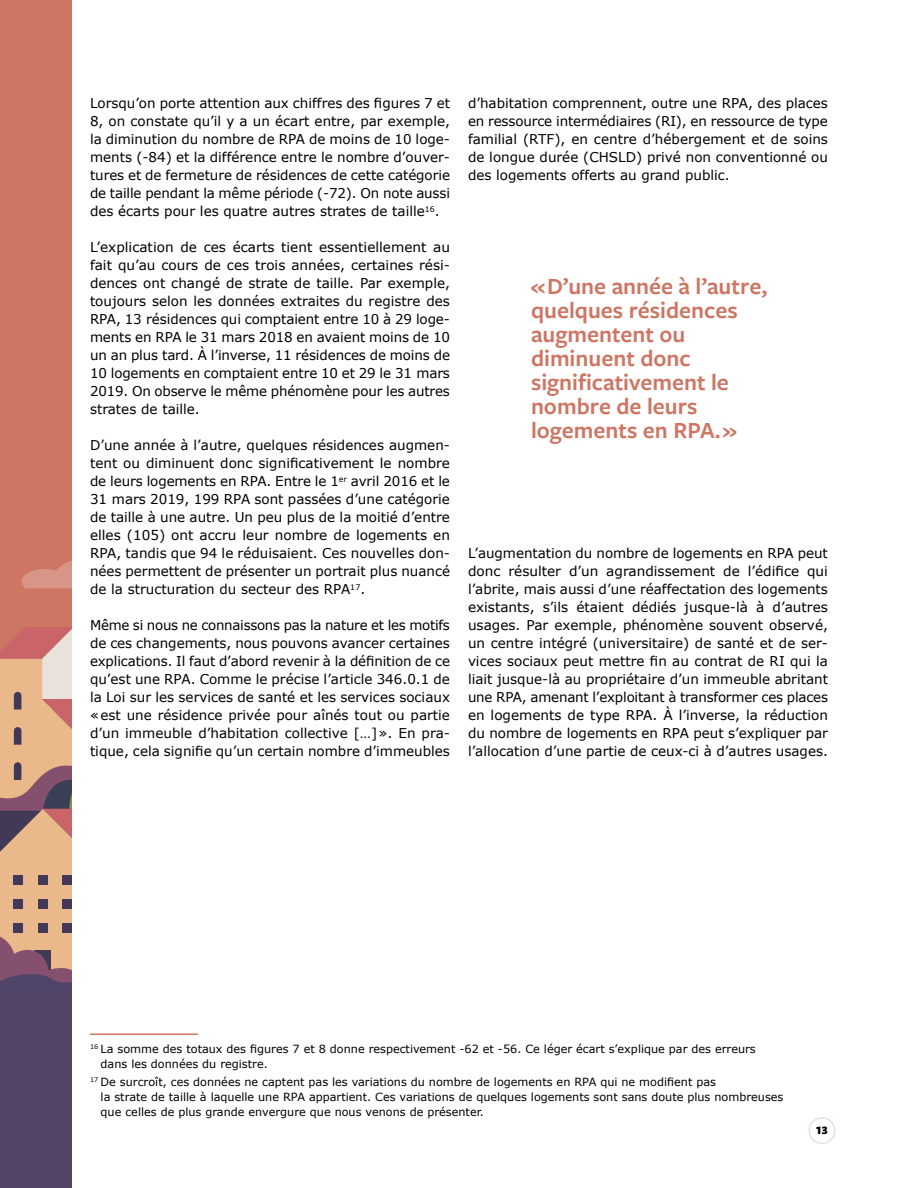
<style>
.page{position:relative;width:918px;height:1188px;background:#fff}
.page>*{position:absolute;margin:0;border:0;box-sizing:border-box;transform-origin:0 0}
.t1{font:600 24px/24px "Freight Sans Pro";color:#ce7563}
.t2{font:13.5px/18px "Verdana";color:#000;text-align:justify}
.t3{font:900 12px "Freight Sans Pro";color:#000}
.t4{font:11.25px/15px "Verdana";color:#000}
</style>
<div class="page">
<hr style="left:90px;top:1034px;width:108px;height:1px;background:#ce7563">
<div style="left:0;top:0;width:72px;height:805px;background:#ce7664"></div>
<svg style="left:21px;top:560px;width:51px;height:28px"></svg>
<svg style="left:0;top:627px;width:72px;height:368px"></svg>
<div style="left:0;top:995px;width:72px;height:193px;background:#514467"></div>
<div style="left:808px;top:1117px;width:27px;height:27px;border:2px solid #e8e2da;border-radius:50%"></div>
<p class="t2" style="left:90px;top:94px;width:362px">Lorsqu’on porte attention aux chiffres des figures 7 et 8, on constate qu’il y a un écart entre, par exemple, la diminution du nombre de RPA de moins de 10 loge&shy;ments (-84) et la différence entre le nombre d’ouver&shy;tures et de fermeture de résidences de cette catégorie de taille pendant la même période (-72). On note aussi des écarts pour les quatre autres strates de taille<sup>16</sup>.</p>
<p class="t2" style="left:90px;top:238px;width:362px">L’explication de ces écarts tient essentiellement au fait qu’au cours de ces trois années, certaines rési&shy;dences ont changé de strate de taille. Par exemple, toujours selon les données extraites du registre des RPA, 13 résidences qui comptaient entre 10 à 29 loge&shy;ments en RPA le 31 mars 2018 en avaient moins de 10 un an plus tard. À l’inverse, 11 résidences de moins de 10 logements en comptaient entre 10 et 29 le 31 mars 2019. On observe le même phénomène pour les autres strates de taille.</p>
<p class="t2" style="left:90px;top:436px;width:362px">D’une année à l’autre, quelques résidences augmen&shy;tent ou diminuent donc significativement le nombre de leurs logements en RPA. Entre le 1<sup>er</sup> avril 2016 et le 31 mars 2019, 199 RPA sont passées d’une catégorie de taille à une autre. Un peu plus de la moitié d’entre elles (105) ont accru leur nombre de logements en RPA, tandis que 94 le réduisaient. Ces nouvelles don&shy;nées permettent de présenter un portrait plus nuancé de la structuration du secteur des RPA<sup>17</sup>.</p>
<p class="t2" style="left:90px;top:616px;width:362px">Même si nous ne connaissons pas la nature et les motifs de ces changements, nous pouvons avancer certaines explications. Il faut d’abord revenir à la définition de ce qu’est une RPA. Comme le précise l’article 346.0.1 de la Loi sur les services de santé et les services sociaux «est une résidence privée pour aînés tout ou partie d’un immeuble d’habitation collective […]». En pra&shy;tique, cela signifie qu’un certain nombre d’immeubles</p>
<p class="t2" style="left:468px;top:94px;width:362px">d’habitation comprennent, outre une RPA, des places en ressource intermédiaires (RI), en ressource de type familial (RTF), en centre d’hébergement et de soins de longue durée (CHSLD) privé non conventionné ou des logements offerts au grand public.</p>
<h1 class="t1" style="left:531px;top:273px;width:238px">« D’une année à l’autre, quelques résidences augmentent ou diminuent donc significativement le nombre de leurs logements en RPA. »</h1>
<p class="t2" style="left:468px;top:544px;width:362px">L’augmentation du nombre de logements en RPA peut donc résulter d’un agrandissement de l’édifice qui l’abrite, mais aussi d’une réaffectation des logements existants, s’ils étaient dédiés jusque-là à d’autres usages. Par exemple, phénomène souvent observé, un centre intégré (universitaire) de santé et de ser&shy;vices sociaux peut mettre fin au contrat de RI qui la liait jusque-là au propriétaire d’un immeuble abritant une RPA, amenant l’exploitant à transformer ces places en logements de type RPA. À l’inverse, la réduction du nombre de logements en RPA peut s’expliquer par l’allocation d’une partie de ceux-ci à d’autres usages.</p>
<p class="t4" style="left:101px;top:1042px;width:657px;text-indent:-11px"><sup>16</sup> La somme des totaux des figures 7 et 8 donne respectivement -62 et -56. Ce léger écart s’explique par des erreurs dans les données du registre.</p>
<p class="t4" style="left:101px;top:1075px;width:684px;text-indent:-11px"><sup>17</sup> De surcroît, ces données ne captent pas les variations du nombre de logements en RPA qui ne modifient pas<br>la strate de taille à laquelle une RPA appartient. Ces variations de quelques logements sont sans doute plus nombreuses que celles de plus grande envergure que nous venons de présenter.</p>
<p class="t3" style="left:816px;top:1122px;width:13px">13</p>
</div>
